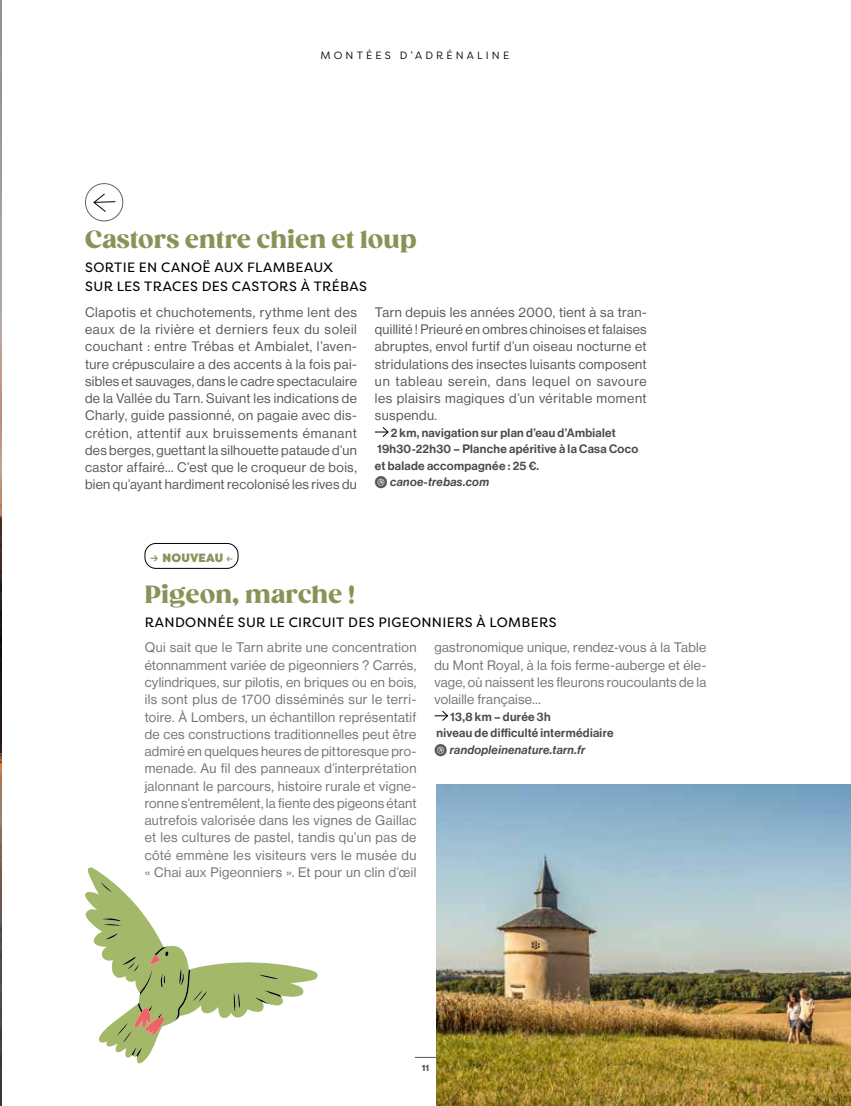
<style>
.page{position:relative;width:851px;height:1106px;background:#fff}
.page>*{position:absolute;margin:0;border:0;box-sizing:border-box;transform-origin:0 0}
.t1{font:900 24px "Gazpacho";letter-spacing:.01em;color:#8b9257}
.t2{font:13.5px/17.2px "Neue Haas Display";letter-spacing:.02em;color:#757474;text-align:justify}
.t3{font:13.5px/17.2px "Neue Haas Display";letter-spacing:.03em;color:#575756;text-align:justify}
.t4{font:13.5px/19.5px "Filson Pro";letter-spacing:.025em;color:#000}
.t5{font:12px/16.5px "Neue Haas Display Mediu";letter-spacing:.025em;color:#4a4a49}
.t6{font:italic 500 12px "Neue Haas Display";letter-spacing:.025em;color:#4a4a49}
.t7{font:900 12px "Filson Pro";letter-spacing:.015em;color:#8b9257}
.t8{font:10.5px "Filson Pro";letter-spacing:.3em;color:#000}
.t9{font:700 9px "Neue Haas Display";color:#575756}
.s1{font-family:"Social Media Circled";font-weight:400;font-style:normal;color:#575756}
.s2{font-weight:400;font-size:15px}
.s3{font-weight:400}
</style>
<div class="page">
<img style="left:0;top:0;width:1px;height:1106px">
<svg style="left:375px;top:427px;width:14px;height:10px"></svg>
<svg style="left:434px;top:710px;width:14px;height:11px"></svg>
<img style="left:436px;top:785px;width:414px;height:321px">
<div style="left:145px;top:543px;width:93px;height:25px;border:1px solid #000;border-radius:11px"></div>
<div style="left:85px;top:183px;width:38px;height:39px;border:1px solid #646363;border-radius:50%"></div>
<svg style="left:93px;top:193px;width:23px;height:19px"></svg>
<svg style="left:85px;top:867px;width:233px;height:196px"></svg>
<svg style="left:415px;top:1057px;width:21px;height:1px"></svg>
<p class="t8" style="left:320px;top:49px;width:190px">MONTÉES D’ADRÉNALINE</p>
<h1 class="t1" style="left:85px;top:225px;width:333px">Castors entre chien et loup</h1>
<p class="t4" style="left:85px;top:257px;width:283px">SORTIE EN CANOË AUX FLAMBEAUX<br>SUR LES TRACES DES CASTORS À TRÉBAS</p>
<p class="t3" style="left:85px;top:303px;width:273px">Clapotis et chuchotements, rythme lent des eaux de la rivière et derniers feux du soleil couchant : entre Trébas et Ambialet, l’aven&shy;ture crépusculaire a des accents à la fois pai&shy;sibles et sauvages, dans le cadre spectaculaire de la Vallée du Tarn. Suivant les indications de Charly, guide passionné, on pagaie avec dis&shy;crétion, attentif aux bruissements émanant des berges, guettant la silhouette pataude d’un castor affairé… C’est que le croqueur de bois, bien qu’ayant hardiment recolonisé les rives du</p>
<p class="t3" style="left:375px;top:304px;width:273px">Tarn depuis les années 2000, tient à sa tran&shy;quillité ! Prieuré en ombres chinoises et falaises abruptes, envol furtif d’un oiseau nocturne et stridulations des insectes luisants composent un tableau serein, dans lequel on savoure les plaisirs magiques d’un véritable moment suspendu.</p>
<p class="t5" style="left:375px;top:424px;width:265px;text-indent:16px">2 km, navigation sur plan d’eau d’Ambialet<br>19h30-22h30 – Planche apéritive à la Casa Coco et balade accompagnée : 25 €.</p>
<p class="t6" style="left:375px;top:475px;width:116px"><span class="s1">1</span> canoe-trebas.com</p>
<p class="t7" style="left:149px;top:550px;width:86px"><span class="s2">→</span> NOUVEAU <span class="s3">←</span></p>
<h1 class="t1" style="left:145px;top:579px;width:212px">Pigeon, marche !</h1>
<p class="t4" style="left:145px;top:612px;width:413px">RANDONNÉE SUR LE CIRCUIT DES PIGEONNIERS À LOMBERS</p>
<p class="t2" style="left:145px;top:639px;width:273px">Qui sait que le Tarn abrite une concentration étonnamment variée de pigeonniers ? Carrés, cylindriques, sur pilotis, en briques ou en bois, ils sont plus de 1700 disséminés sur le terri&shy;toire. À Lombers, un échantillon représentatif de ces constructions traditionnelles peut être admiré en quelques heures de pittoresque pro&shy;menade. Au fil des panneaux d’interprétation jalonnant le parcours, histoire rurale et vigne&shy;ronne s’entremêlent, la fiente des pigeons étant autrefois valorisée dans les vignes de Gaillac et les cultures de pastel, tandis qu’un pas de côté emmène les visiteurs vers le musée du « Chai aux Pigeonniers ». Et pour un clin d’œil</p>
<p class="t2" style="left:434px;top:639px;width:273px">gastronomique unique, rendez-vous à la Table du Mont Royal, à la fois ferme-auberge et éle&shy;vage, où naissent les fleurons roucoulants de la volaille française…</p>
<p class="t5" style="left:436px;top:708px;width:178px;text-indent:14px">13,8 km – durée 3h<br>niveau de difficulté intermédiaire</p>
<p class="t6" style="left:434px;top:742px;width:152px"><span class="s1">1</span> randopleinenature.tarn.fr</p>
<p class="t9" style="left:422px;top:1062px;width:9px">11</p>
</div>
